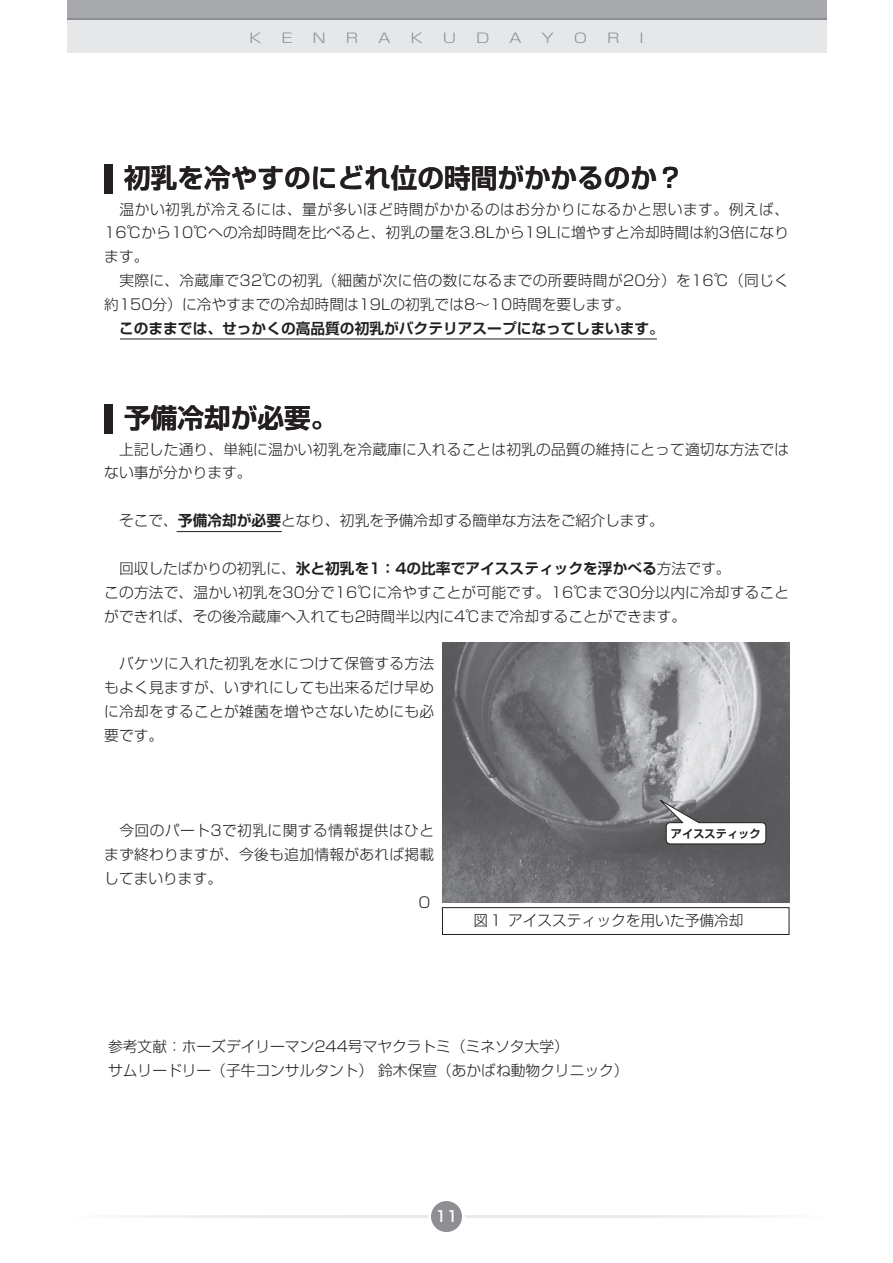
<style>
.page{position:relative;width:893px;height:1263px;background:#fff}
.page>*{position:absolute;margin:0;border:0;box-sizing:border-box;transform-origin:0 0}
.t1{font:700 26.7px "Shin Go Pro De";color:#231f20}
.t2{font:500 15px "Shin Go Pr 6 N";color:#fff}
.t3{font:300 14.7px/23.9px "Shin Go Pr 6 N";letter-spacing:.01em;color:#231f20}
.t4{font:700 14.7px "Shin Go Pr 6 N De";color:#231f20}
.t5{font:300 14.7px "Shin Go Pr 6 N";letter-spacing:.03em;color:#231f20}
.t6{font:300 13.2px "Shin Go Pro";color:#8d8f92;scale:1.25 1}
.t7{font:700 11.25px "Shin Go Pr 6 N De";color:#231f20}
.s1{font-family:"Shin Go Pr 6 N De";font-weight:700}
.s2{font-family:"Shin Go Pr 6 N";font-weight:300}
</style>
<div class="page">
<div style="left:429px;top:1199px;width:34px;height:34px;background:#8d8f92;border-radius:50%"></div>
<div style="left:428px;top:1198px;width:37px;height:37px;border:3px solid #fff;border-radius:50%"></div>
<div style="left:67px;top:0;width:759px;height:52px;background:#e6e7e9"></div>
<div style="left:67px;top:0;width:759px;height:20px;background:#a8a9ad"></div>
<hr style="left:67px;top:18px;width:759px;height:2px;background:#8d8f92">
<div style="left:104px;top:164px;width:9px;height:30px;background:#231f20"></div>
<hr style="left:120px;top:339px;width:537px;height:1px;background:#231f20">
<div style="left:104px;top:404px;width:9px;height:30px;background:#231f20"></div>
<hr style="left:177px;top:531px;width:105px;height:1px;background:#231f20">
<img style="left:442px;top:643px;width:347px;height:260px">
<svg style="left:656px;top:797px;width:110px;height:47px"></svg>
<div style="left:442px;top:907px;width:347px;height:28px;border:1px solid #231f20"></div>
<p class="t6" style="left:249px;top:27px;width:12px">K</p>
<p class="t6" style="left:281px;top:27px;width:11px">E</p>
<p class="t6" style="left:313px;top:27px;width:12px">N</p>
<p class="t6" style="left:346px;top:27px;width:12px">R</p>
<p class="t6" style="left:378px;top:27px;width:12px">A</p>
<p class="t6" style="left:410px;top:27px;width:12px">K</p>
<p class="t6" style="left:443px;top:27px;width:12px">U</p>
<p class="t6" style="left:476px;top:27px;width:12px">D</p>
<p class="t6" style="left:509px;top:27px;width:12px">A</p>
<p class="t6" style="left:542px;top:27px;width:12px">Y</p>
<p class="t6" style="left:574px;top:27px;width:12px">O</p>
<p class="t6" style="left:607px;top:27px;width:12px">R</p>
<p class="t6" style="left:639px;top:27px;width:5px">I</p>
<h1 class="t1" style="left:124px;top:156px;width:561px">初乳を冷やすのにどれ位の時間がかかるのか?</h1>
<p class="t3" style="left:104px;top:196px;width:686px">　温かい初乳が冷えるには、量が多いほど時間がかかるのはお分かりになるかと思います。例えば、16℃から10℃への冷却時間を比べると、初乳の量を3.8Lから19Lに増やすと冷却時間は約3倍になります。<br>　実際に、冷蔵庫で32℃の初乳（細菌が次に倍の数になるまでの所要時間が20分）を16℃（同じく約150分）に冷やすまでの冷却時間は19Lの初乳では8～10時間を要します。</p>
<p class="t4" style="left:119px;top:316px;width:546px">このままでは、せっかくの高品質の初乳がバクテリアスープになってしまいます。</p>
<h1 class="t1" style="left:124px;top:396px;width:215px">予備冷却が必要。</h1>
<p class="t3" style="left:104px;top:436px;width:686px">　上記した通り、単純に温かい初乳を冷蔵庫に入れることは初乳の品質の維持にとって適切な方法ではない事が分かります。</p>
<p class="t3" style="left:104px;top:507px;width:561px">　そこで、<span class="s1">予備冷却が必要</span>となり、初乳を予備冷却する簡単な方法をご紹介します。</p>
<p class="t4" style="left:104px;top:556px;width:628px"><span class="s2">　回収したばかりの初乳に、</span>氷と初乳を1：4の比率でアイススティックを浮かべる<span class="s2">方法です。</span></p>
<p class="t3" style="left:104px;top:579px;width:686px">この方法で、温かい初乳を30分で16℃に冷やすことが可能です。16℃まで30分以内に冷却することができれば、その後冷蔵庫へ入れても2時間半以内に4℃まで冷却することができます。</p>
<p class="t3" style="left:104px;top:650px;width:331px;text-align:justify">　バケツに入れた初乳を水につけて保管する方法もよく見ますが、いずれにしても出来るだけ早めに冷却をすることが雑菌を増やさないためにも必要です。</p>
<p class="t5" style="left:104px;top:818px;width:331px">　今回のパート3で初乳に関する情報提供はひと</p>
<p class="t3" style="left:104px;top:841px;width:331px">まず終わりますが、今後も追加情報があれば掲載</p>
<p class="t3" style="left:104px;top:865px;width:119px">してまいります。</p>
<p class="t3" style="left:419px;top:889px;width:14px">O</p>
<p class="t7" style="left:671px;top:825px;width:91px">アイススティック</p>
<p class="t3" style="left:474px;top:907px;width:271px">図１アイススティックを用いた予備冷却</p>
<p class="t3" style="left:108px;top:1034px;width:522px">参考文献：ホーズデイリーマン244号マヤクラトミ（ミネソタ大学(<br>サムリードリー（子牛コンサルタント）鈴木保宣（あかばね動物クリニック(</p>
<p class="t2" style="left:435px;top:1204px;width:24px">11</p>
</div>
